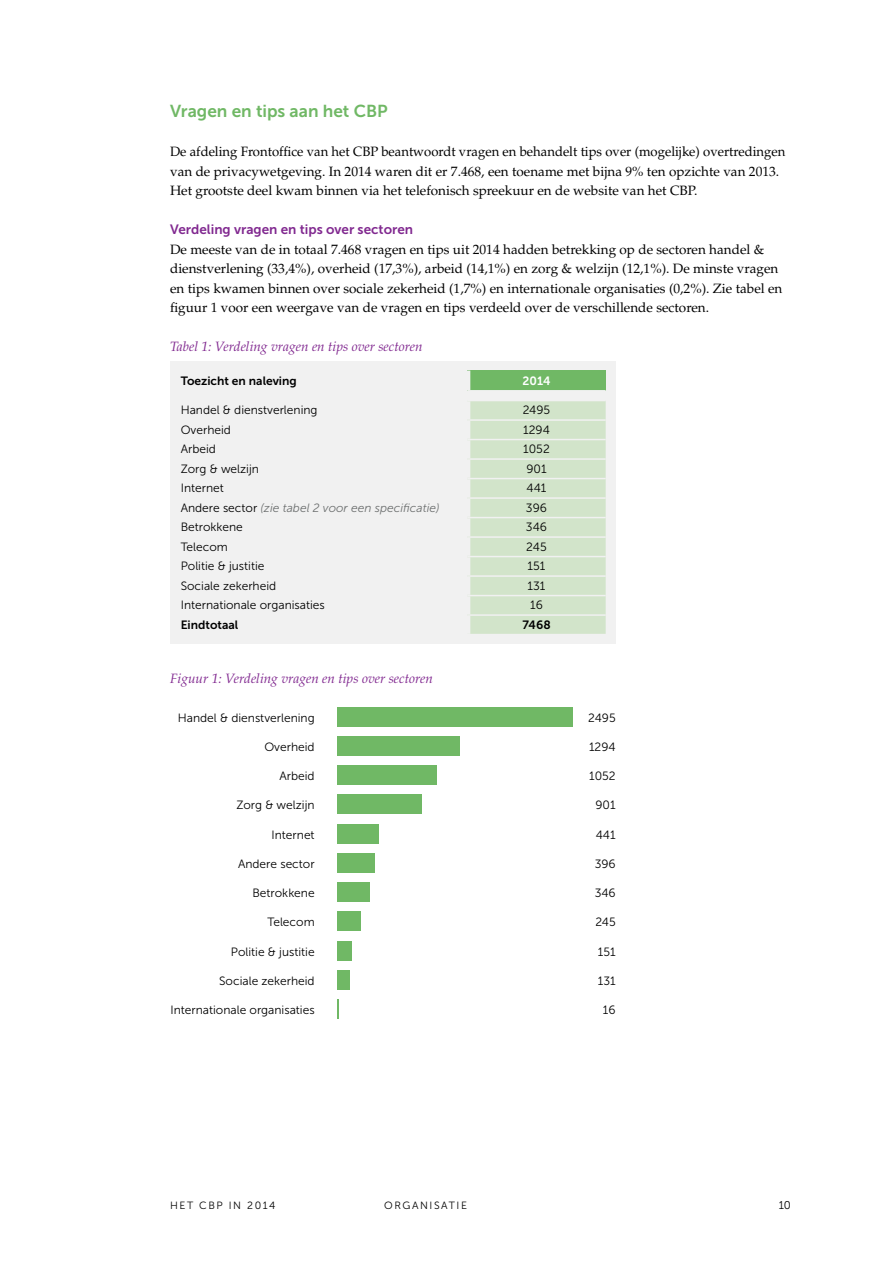
<style>
.page{position:relative;width:893px;height:1263px;background:#fff}
.page>*{position:absolute;margin:0;border:0;box-sizing:border-box;transform-origin:0 0}
.t1{font:17.25px "Museo Sans 700";color:#70b865}
.t2{font:13.5px/19.5px "Palatino LT Std";color:#000}
.t3{font:italic 13.5px "Palatino LT Std";color:#812990}
.t4{font:13.5px "Museo Sans 700";color:#812990}
.t5{font:12px "Museo Sans 300";color:#000}
.t6{font:italic 12px "Museo Sans 300";color:#6d7070}
.t7{font:12px "Museo Sans 700";color:#000}
.t8{font:12px "Museo Sans 700";color:#fff}
.t9{font:11.25px "Museo Sans 300";color:#000}
.t10{font:10.5px "Museo Sans 300";letter-spacing:.15em;color:#000}
.s1{font-style:normal;color:#000}
</style>
<div class="page">
<div style="left:337px;top:707px;width:236px;height:19px;background:#70b865"></div>
<div style="left:337px;top:736px;width:122px;height:20px;background:#70b865"></div>
<div style="left:337px;top:765px;width:100px;height:20px;background:#70b865"></div>
<div style="left:337px;top:795px;width:85px;height:19px;background:#70b865"></div>
<div style="left:337px;top:824px;width:42px;height:19px;background:#70b865"></div>
<div style="left:337px;top:853px;width:38px;height:20px;background:#70b865"></div>
<div style="left:337px;top:882px;width:33px;height:20px;background:#70b865"></div>
<div style="left:337px;top:912px;width:23px;height:19px;background:#70b865"></div>
<div style="left:337px;top:941px;width:15px;height:19px;background:#70b865"></div>
<div style="left:337px;top:970px;width:13px;height:20px;background:#70b865"></div>
<hr style="left:337px;top:999px;width:2px;height:20px;background:#70b865">
<div style="left:170px;top:361px;width:446px;height:283px;background:#f1f1f1"></div>
<div style="left:467px;top:370px;width:139px;height:21px;background:#70b865"></div>
<div style="left:470px;top:401px;width:136px;height:233px;background:#d2e4ca"></div>
<div style="left:464px;top:371px;width:6px;height:19px;background:#f1f1f1"></div>
<hr style="left:467px;top:390px;width:139px;height:2px;background:#f1f1f1">
<hr style="left:467px;top:419px;width:139px;height:2px;background:#f1f1f1">
<hr style="left:467px;top:439px;width:139px;height:1px;background:#f1f1f1">
<hr style="left:467px;top:458px;width:139px;height:2px;background:#f1f1f1">
<hr style="left:467px;top:478px;width:139px;height:1px;background:#f1f1f1">
<hr style="left:467px;top:497px;width:139px;height:2px;background:#f1f1f1">
<hr style="left:467px;top:517px;width:139px;height:1px;background:#f1f1f1">
<hr style="left:467px;top:536px;width:139px;height:2px;background:#f1f1f1">
<hr style="left:467px;top:556px;width:139px;height:1px;background:#f1f1f1">
<hr style="left:467px;top:575px;width:139px;height:2px;background:#f1f1f1">
<hr style="left:467px;top:595px;width:139px;height:1px;background:#f1f1f1">
<hr style="left:467px;top:614px;width:139px;height:2px;background:#f1f1f1">
<p class="t1" style="left:170px;top:101px;width:219px">Vragen en tips aan het CBP</p>
<p class="t2" style="left:170px;top:142px;width:617px">De afdeling Frontoffice van het CBP beantwoordt vragen en behandelt tips over (mogelijke) overtredingen van de privacywetgeving. In 2014 waren dit er 7.468, een toename met bijna 9% ten opzichte van 2013.<br>Het grootste deel kwam binnen via het telefonisch spreekuur en de website van het CBP.</p>
<p class="t4" style="left:170px;top:222px;width:245px">Verdeling vragen en tips over sectoren</p>
<p class="t2" style="left:170px;top:239px;width:614px">De meeste van de in totaal 7.468 vragen en tips uit 2014 hadden betrekking op de sectoren handel &amp; dienstverlening (33,4%), overheid (17,3%), arbeid (14,1%) en zorg &amp; welzijn (12,1%). De minste vragen en tips kwamen binnen over sociale zekerheid (1,7%) en internationale organisaties (0,2%). Zie tabel en figuur 1 voor een weergave van de vragen en tips verdeeld over de verschillende sectoren.</p>
<p class="t3" style="left:170px;top:339px;width:254px">Tabel 1: Verdeling vragen en tips over sectoren</p>
<p class="t7" style="left:181px;top:374px;width:118px">Toezicht en naleving</p>
<p class="t8" style="left:523px;top:374px;width:29px">2014</p>
<p class="t5" style="left:181px;top:404px;width:138px">Handel &amp; dienstverlening</p>
<p class="t5" style="left:523px;top:404px;width:29px">2495</p>
<p class="t5" style="left:181px;top:423px;width:52px">Overheid</p>
<p class="t5" style="left:523px;top:423px;width:28px">1294</p>
<p class="t5" style="left:181px;top:443px;width:37px">Arbeid</p>
<p class="t5" style="left:523px;top:443px;width:28px">1052</p>
<p class="t5" style="left:181px;top:462px;width:80px">Zorg &amp; welzijn</p>
<p class="t5" style="left:526px;top:462px;width:22px">901</p>
<p class="t5" style="left:181px;top:482px;width:45px">Internet</p>
<p class="t5" style="left:527px;top:482px;width:21px">441</p>
<p class="t6" style="left:181px;top:501px;width:260px"><span class="s1">Andere sector</span> (zie tabel 2 voor een specificatie)</p>
<p class="t5" style="left:526px;top:501px;width:23px">396</p>
<p class="t5" style="left:181px;top:521px;width:64px">Betrokkene</p>
<p class="t5" style="left:526px;top:521px;width:23px">346</p>
<p class="t5" style="left:181px;top:540px;width:49px">Telecom</p>
<p class="t5" style="left:526px;top:540px;width:22px">245</p>
<p class="t5" style="left:181px;top:560px;width:85px">Politie &amp; justitie</p>
<p class="t5" style="left:528px;top:560px;width:19px">151</p>
<p class="t5" style="left:181px;top:579px;width:97px">Sociale zekerheid</p>
<p class="t5" style="left:527px;top:579px;width:19px">131</p>
<p class="t5" style="left:181px;top:599px;width:146px">Internationale organisaties</p>
<p class="t5" style="left:530px;top:599px;width:14px">16</p>
<p class="t7" style="left:181px;top:618px;width:59px">Eindtotaal</p>
<p class="t7" style="left:522px;top:618px;width:30px">7468</p>
<p class="t3" style="left:170px;top:670px;width:264px">Figuur 1: Verdeling vragen en tips over sectoren</p>
<p class="t5" style="left:178px;top:711px;width:138px">Handel &amp; dienstverlening</p>
<p class="t5" style="left:588px;top:711px;width:29px">2495</p>
<p class="t5" style="left:264px;top:740px;width:52px">Overheid</p>
<p class="t5" style="left:589px;top:740px;width:28px">1294</p>
<p class="t5" style="left:279px;top:769px;width:37px">Arbeid</p>
<p class="t5" style="left:589px;top:769px;width:28px">1052</p>
<p class="t5" style="left:236px;top:799px;width:80px">Zorg &amp; welzijn</p>
<p class="t5" style="left:595px;top:799px;width:22px">901</p>
<p class="t5" style="left:272px;top:828px;width:45px">Internet</p>
<p class="t5" style="left:596px;top:828px;width:21px">441</p>
<p class="t5" style="left:238px;top:857px;width:78px">Andere sector</p>
<p class="t5" style="left:595px;top:857px;width:23px">396</p>
<p class="t5" style="left:252px;top:886px;width:64px">Betrokkene</p>
<p class="t5" style="left:595px;top:886px;width:23px">346</p>
<p class="t5" style="left:267px;top:916px;width:49px">Telecom</p>
<p class="t5" style="left:595px;top:916px;width:22px">245</p>
<p class="t5" style="left:231px;top:945px;width:85px">Politie &amp; justitie</p>
<p class="t5" style="left:598px;top:945px;width:19px">151</p>
<p class="t5" style="left:219px;top:974px;width:97px">Sociale zekerheid</p>
<p class="t5" style="left:598px;top:974px;width:19px">131</p>
<p class="t5" style="left:170px;top:1003px;width:146px">Internationale organisaties</p>
<p class="t5" style="left:603px;top:1003px;width:14px">16</p>
<p class="t10" style="left:170px;top:1200px;width:107px">Het CBP in 2014</p>
<p class="t10" style="left:384px;top:1200px;width:84px">organisatie</p>
<p class="t9" style="left:779px;top:1199px;width:14px">10</p>
</div>
